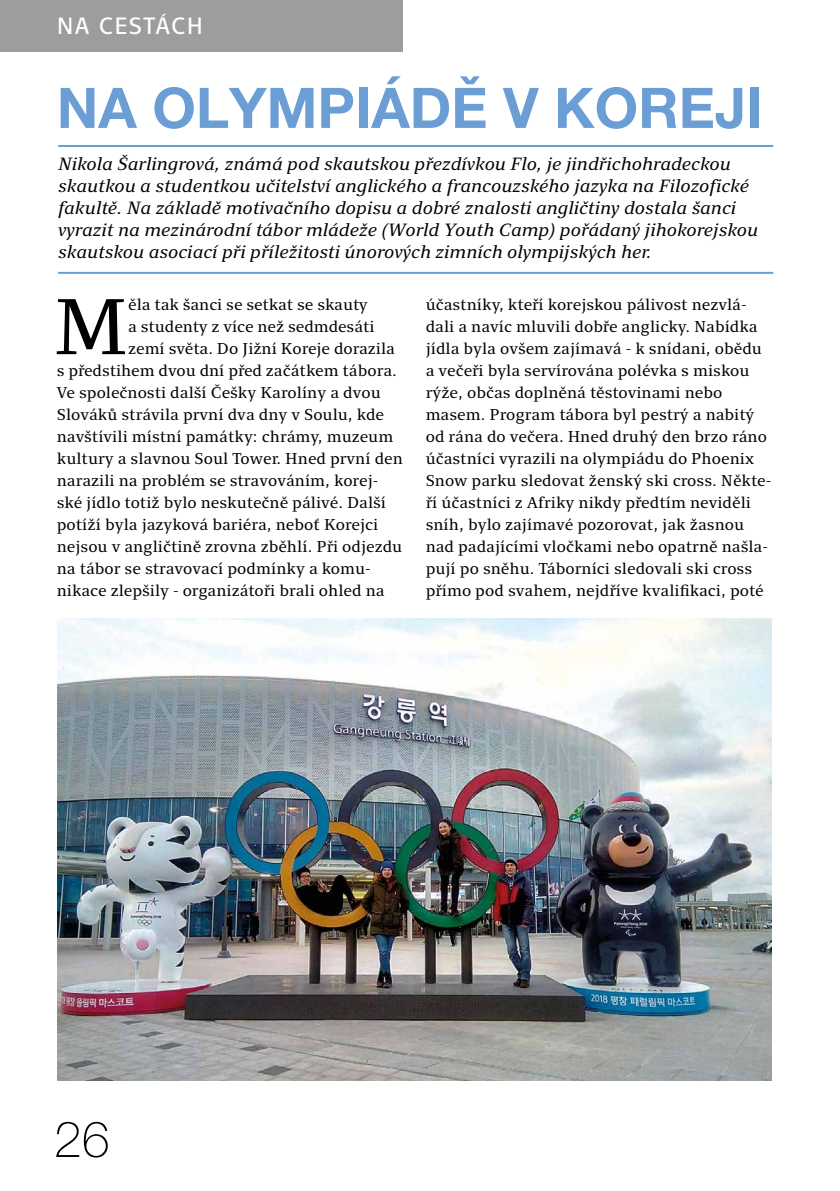
<style>
.page{position:relative;width:840px;height:1191px;background:#fff}
.page>*{position:absolute;margin:0;border:0;box-sizing:border-box;transform-origin:0 0}
.t1{font:80.2px "Clara Serif";color:#000}
.t2{font:700 56px "Helvetica Neue LT Pro";color:#6b9ed5}
.t3{font:100 50px "Helvetica Neue LT Pro";color:#000}
.t4{font:24px "Clara Sans";letter-spacing:.03em;color:#fff}
.t5{font:italic 18px/22px "Clara Serif";color:#000}
.t6{font:16px/22px "Clara Serif";color:#000}
</style>
<div class="page">
<div style="left:0;top:0;width:403px;height:51px;background:#9d9d9c"></div>
<hr style="left:58px;top:145px;width:714px;height:2px;background:#6b9ed5">
<hr style="left:58px;top:272px;width:714px;height:2px;background:#6b9ed5">
<img style="left:57px;top:618px;width:714px;height:463px">
<h3 class="t4" style="left:57px;top:13px;width:148px">NA CESTÁCH</h3>
<h2 class="t2" style="left:57px;top:73px;width:707px">NA OLYMPIÁDĚ V KOREJI</h2>
<p class="t5" style="left:58px;top:153px;width:701px">Nikola Šarlingrová, známá pod skautskou přezdívkou Flo, je jindřichohradeckou skautkou a studentkou učitelství anglického a francouzského jazyka na Filozofické fakultě. Na základě motivačního dopisu a dobré znalosti angličtiny dostala šanci vyrazit na mezinárodní tábor mládeže (World Youth Camp) pořádaný jihokorejskou skautskou asociací při příležitosti únorových zimních olympijských her.</p>
<h1 class="t1" style="left:53px;top:283px;width:77px">M</h1>
<p class="t6" style="left:128px;top:294px;width:241px">ěla tak šanci se setkat se skauty</p>
<p class="t6" style="left:128px;top:316px;width:248px">a studenty z více než sedmdesáti</p>
<p class="t6" style="left:128px;top:338px;width:268px">zemí světa. Do Jižní Koreje dorazila</p>
<p class="t6" style="left:57px;top:360px;width:341px">s předstihem dvou dní před začátkem tábora.</p>
<p class="t6" style="left:57px;top:382px;width:325px">Ve společnosti další Češky Karolíny a dvou</p>
<p class="t6" style="left:57px;top:404px;width:328px">Slováků strávila první dva dny v Soulu, kde</p>
<p class="t6" style="left:57px;top:426px;width:338px">navštívili místní památky: chrámy, muzeum</p>
<p class="t6" style="left:57px;top:448px;width:347px">kultury a slavnou Soul Tower. Hned první den</p>
<p class="t6" style="left:57px;top:470px;width:323px">narazili na problém se stravováním, korej-</p>
<p class="t6" style="left:57px;top:492px;width:331px">ské jídlo totiž bylo neskutečně pálivé. Další</p>
<p class="t6" style="left:57px;top:514px;width:323px">potíží byla jazyková bariéra, neboť Korejci</p>
<p class="t6" style="left:57px;top:536px;width:347px">nejsou v angličtině zrovna zběhlí. Při odjezdu</p>
<p class="t6" style="left:57px;top:558px;width:315px">na tábor se stravovací podmínky a komu-</p>
<p class="t6" style="left:57px;top:580px;width:329px">nikace zlepšily - organizátoři brali ohled na</p>
<p class="t6" style="left:425px;top:294px;width:347px">účastníky, kteří korejskou pálivost nezvlá&shy;dali a navíc mluvili dobře anglicky. Nabídka jídla byla ovšem zajímavá - k snídani, obědu a večeři byla servírována polévka s miskou rýže, občas doplněná těstovinami nebo masem. Program tábora byl pestrý a nabitý od rána do večera. Hned druhý den brzo ráno účastníci vyrazili na olympiádu do Phoenix Snow parku sledovat ženský ski cross. Někte&shy;ří účastníci z Afriky nikdy předtím neviděli sníh, bylo zajímavé pozorovat, jak žasnou nad padajícími vločkami nebo opatrně našla&shy;pují po sněhu. Táborníci sledovali ski cross přímo pod svahem, nejdříve kvalifikaci, poté</p>
<h3 class="t3" style="left:54px;top:1110px;width:57px">26</h3>
</div>
